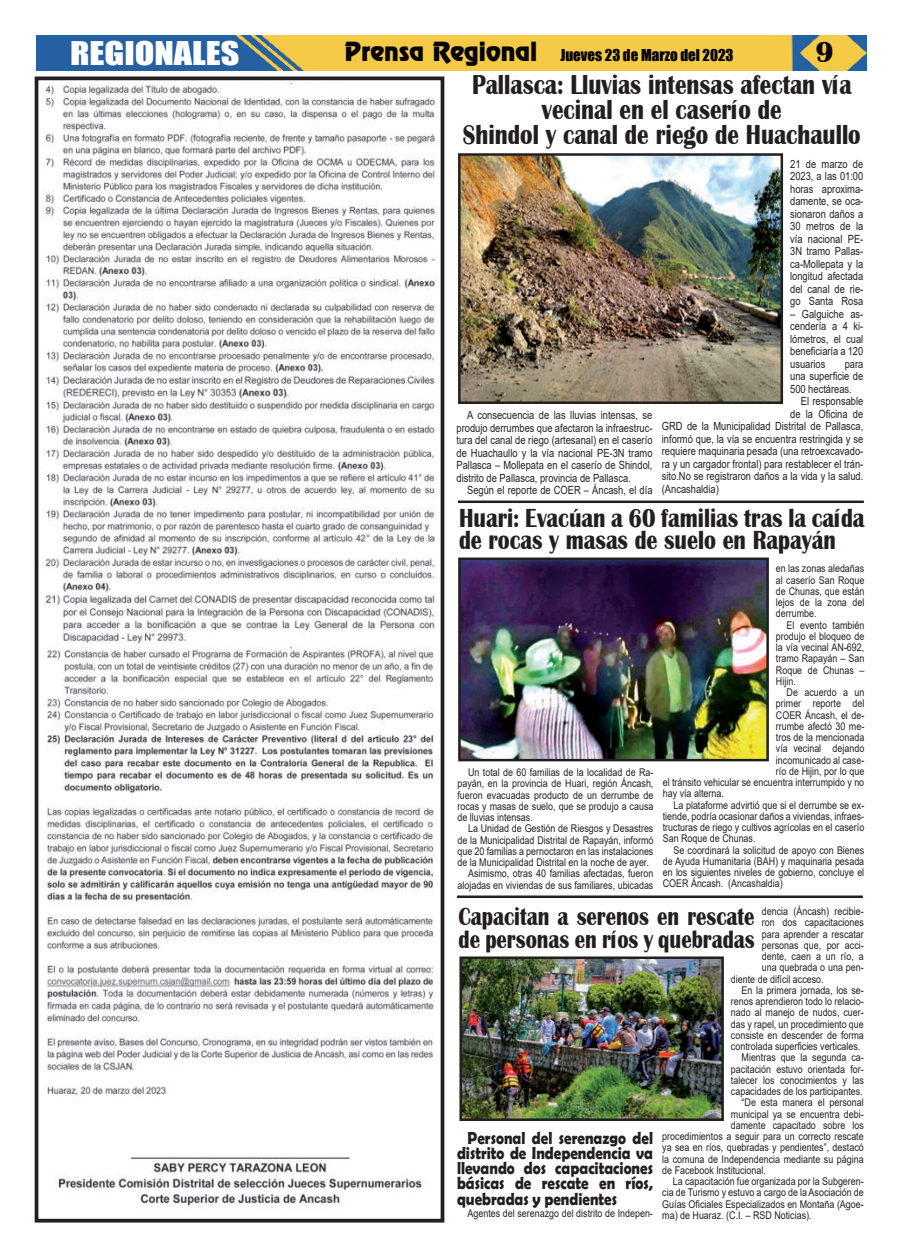
<style>
.page{position:relative;width:900px;height:1258px;background:#fff}
.page>*{position:absolute;margin:0;border:0;box-sizing:border-box;transform-origin:0 0}
.t1{font:30px "Impact";color:#fff;scale:1.2 1}
.t2{font:700 30px "Britannic";color:#020000}
.t3{font:700 28.12px/25px "Britannic";color:#231f20;text-align:center;scale:.82 1}
.t4{font:700 27px/22.5px "Britannic";color:#231f20;scale:.82 1}
.t5{font:700 25.75px/22.5px "Britannic";color:#231f20;scale:.81 1}
.t6{font:700 17.5px/15.2px "Berlin Sans FB Demi";color:#231f20;text-align:justify;scale:.86 1}
.t7{font:15px "Impact";color:#000}
.t8{font:11.25px/12.5px "Arial";color:#231f20;text-align:justify;scale:.83 1}
.t9{font:10.62px/11.2px "Arial";color:#231f20;text-align:justify;scale:.84 1}
.s1{font-family:"Renfrew Normal";font-size:23.75px;color:#020000}
</style>
<div class="page">
<img style="left:37px;top:35px;width:830px;height:36px">
<img style="left:462px;top:157px;width:317px;height:243px">
<div style="left:458px;top:153px;width:325px;height:251px;border:3px solid #231f20"></div>
<div style="left:35px;top:76px;width:409px;height:1146px;border:4px solid #231f20"></div>
<img style="left:42px;top:84px;width:395px;height:1124px">
<hr style="left:458px;top:500px;width:406px;height:3px;background:#231f20">
<img style="left:462px;top:561px;width:303px;height:196px">
<div style="left:458px;top:557px;width:311px;height:204px;border:3px solid #231f20"></div>
<img style="left:463px;top:960px;width:257px;height:157px">
<div style="left:459px;top:956px;width:265px;height:165px;border:3px solid #231f20"></div>
<hr style="left:457px;top:895px;width:406px;height:3px;background:#231f20">
<h1 class="t1" style="left:70px;top:37px;width:143px">REGIONALES</h1>
<h3 class="t7" style="left:344px;top:47px;width:391px"><span class="s1">Prensa Regional</span> Jueves 23 de Marzo del 2023</h3>
<h1 class="t2" style="left:815px;top:37px;width:20px">9</h1>
<h2 class="t3" style="left:463px;top:72px;width:487px">Pallasca: Lluvias intensas afectan vía vecinal en el caserío de<br>Shindol y canal de riego de Huachaullo</h2>
<p class="t8" style="left:790px;top:157px;width:90px">21 de marzo de 2023, a las 01:00 horas aproxima&shy;damente, se oca&shy;sionaron daños a 30 metros de la vía nacional PE-3N tramo Pallas&shy;ca-Mollepata y la longitud afectada del canal de rie&shy;go Santa Rosa</p>
<p class="t8" style="left:790px;top:307px;width:90px">– Galguiche as&shy;cendería a 4 ki&shy;lómetros, el cual beneficiaría a 120 usuarios</p>
<p class="t8" style="left:790px;top:357px;width:90px;text-indent:55px">para una superficie de 500 hectáreas.</p>
<p class="t8" style="left:801px;top:395px;width:77px">El responsable</p>
<p class="t8" style="left:790px;top:407px;width:90px">de la Oficina de</p>
<p class="t8" style="left:662px;top:420px;width:244px">GRD de la Municipalidad Distrital de Pallasca,</p>
<p class="t8" style="left:662px;top:432px;width:244px">informó que, la vía se encuentra restringida y se</p>
<p class="t8" style="left:662px;top:445px;width:244px">requiere maquinaria pesada (una retroexcavado-</p>
<p class="t8" style="left:662px;top:457px;width:244px">ra y un cargador frontal) para restablecer el trán-</p>
<p class="t8" style="left:662px;top:470px;width:244px">sito.No se registraron daños a la vida y la salud.</p>
<p class="t8" style="left:662px;top:482px;width:70px">(Ancashaldia)</p>
<h3 class="t4" style="left:459px;top:507px;width:496px">Huari: Evacúan a 60 familias tras la caída de rocas y masas de suelo en Rapayán</h3>
<p class="t8" style="left:457px;top:409px;width:238px;text-indent:11px">A consecuencia de las lluvias intensas, se produjo derrumbes que afectaron la infraestruc&shy;tura del canal de riego (artesanal) en el caserío de Huachaullo y la vía nacional PE-3N tramo Pallasca – Mollepata en el caserío de Shindol, distrito de Pallasca, provincia de Pallasca.</p>
<p class="t8" style="left:467px;top:484px;width:225px">Según el reporte de COER – Áncash, el día</p>
<p class="t9" style="left:776px;top:563px;width:107px">en las zonas aledañas al caserío San Roque de Chunas, que están lejos de la zona del derrumbe.</p>
<p class="t9" style="left:776px;top:619px;width:107px;text-indent:11px">El evento también produjo el bloqueo de la vía vecinal AN-692, tramo Rapayán – San Roque de Chunas – Hijin.</p>
<p class="t9" style="left:787px;top:687px;width:94px">De acuerdo a un</p>
<p class="t9" style="left:776px;top:698px;width:107px">primer reporte del</p>
<p class="t9" style="left:776px;top:709px;width:107px">COER Áncash, el de-</p>
<p class="t9" style="left:776px;top:720px;width:107px">rrumbe afectó 30 me-</p>
<p class="t9" style="left:776px;top:732px;width:107px">tros de la mencionada</p>
<p class="t9" style="left:776px;top:743px;width:107px">vía vecinal dejando</p>
<p class="t9" style="left:776px;top:754px;width:107px">incomunicado al case-</p>
<p class="t9" style="left:776px;top:765px;width:107px">río de Hijin, por lo que</p>
<p class="t9" style="left:663px;top:777px;width:241px">el tránsito vehicular se encuentra interrumpido y no</p>
<p class="t9" style="left:663px;top:788px;width:74px">hay vía alterna.</p>
<p class="t9" style="left:673px;top:799px;width:229px">La plataforme advirtió que si el derrumbe se ex-</p>
<p class="t9" style="left:663px;top:810px;width:241px">tiende, podría ocasionar daños a viviendas, infraes-</p>
<p class="t9" style="left:663px;top:822px;width:241px">tructuras de riego y cultivos agrícolas en el caserío</p>
<p class="t9" style="left:663px;top:833px;width:112px">San Roque de Chunas.</p>
<p class="t9" style="left:673px;top:844px;width:229px">Se coordinará la solicitud de apoyo con Bienes</p>
<p class="t9" style="left:663px;top:855px;width:241px">de Ayuda Humanitaria (BAH) y maquinaria pesada</p>
<p class="t9" style="left:663px;top:867px;width:241px">en los siguientes niveles de gobierno, concluye el</p>
<p class="t9" style="left:663px;top:878px;width:144px">COER Áncash. (Ancashaldia)</p>
<h3 class="t5" style="left:459px;top:905px;width:367px">Capacitan a serenos en rescate de personas en ríos y quebradas</h3>
<p class="t9" style="left:457px;top:767px;width:235px;text-indent:11px">Un total de 60 familias de la localidad de Ra&shy;payán, en la provincia de Huari, región Áncash, fueron evacuadas producto de un derrumbe de rocas y masas de suelo, que se produjo a causa de lluvias intensas.</p>
<p class="t9" style="left:468px;top:823px;width:222px">La Unidad de Gestión de Riesgos y Desastres</p>
<p class="t9" style="left:457px;top:834px;width:235px">de la Municipalidad Distrital de Rapayán, informó</p>
<p class="t9" style="left:457px;top:845px;width:235px">que 20 familias a pernoctaron en las instalaciones</p>
<p class="t9" style="left:457px;top:857px;width:229px">de la Municipalidad Distrital en la noche de ayer.</p>
<p class="t9" style="left:468px;top:868px;width:222px">Asimismo, otras 40 familias afectadas, fueron</p>
<p class="t9" style="left:457px;top:879px;width:235px">alojadas en viviendas de sus familiares, ubicadas</p>
<p class="t9" style="left:762px;top:906px;width:123px">dencia (Áncash) recibie-</p>
<p class="t9" style="left:762px;top:918px;width:123px">ron dos capacitaciones</p>
<p class="t9" style="left:762px;top:929px;width:123px">para aprender a rescatar</p>
<p class="t9" style="left:762px;top:939px;width:123px">personas que, por acci-</p>
<p class="t9" style="left:762px;top:951px;width:123px">dente, caen a un río, a</p>
<p class="t9" style="left:762px;top:962px;width:123px">una quebrada o una pen-</p>
<p class="t9" style="left:731px;top:973px;width:112px">diente de difícil acceso.</p>
<p class="t9" style="left:742px;top:984px;width:147px">En la primera jornada, los se-</p>
<p class="t9" style="left:731px;top:996px;width:160px">renos aprendieron todo lo relacio-</p>
<p class="t9" style="left:731px;top:1007px;width:160px">nado al manejo de nudos, cuer-</p>
<p class="t9" style="left:731px;top:1018px;width:160px">das y rapel, un procedimiento que</p>
<p class="t9" style="left:731px;top:1029px;width:160px">consiste en descender de forma</p>
<p class="t9" style="left:731px;top:1041px;width:156px">controlada superficies verticales.</p>
<p class="t9" style="left:742px;top:1052px;width:147px">Mientras que la segunda ca-</p>
<p class="t9" style="left:731px;top:1063px;width:160px">pacitación estuvo orientada for-</p>
<p class="t9" style="left:731px;top:1074px;width:160px">talecer los conocimientos y las</p>
<p class="t9" style="left:731px;top:1086px;width:159px">capacidades de los participantes.</p>
<p class="t9" style="left:742px;top:1097px;width:147px">“De esta manera el personal</p>
<p class="t9" style="left:731px;top:1108px;width:160px">municipal ya se encuentra debi-</p>
<p class="t9" style="left:731px;top:1119px;width:160px">damente capacitado sobre los</p>
<p class="t9" style="left:662px;top:1131px;width:241px">procedimientos a seguir para un correcto rescate</p>
<p class="t9" style="left:662px;top:1142px;width:241px">ya sea en ríos, quebradas y pendientes”, destacó</p>
<p class="t9" style="left:662px;top:1153px;width:241px">la comuna de Independencia mediante su página</p>
<p class="t9" style="left:662px;top:1164px;width:125px">de Facebook Institucional.</p>
<p class="t9" style="left:673px;top:1176px;width:229px">La capacitación fue organizada por la Subgeren-</p>
<p class="t9" style="left:662px;top:1187px;width:241px">cia de Turismo y estuvo a cargo de la Asociación de</p>
<p class="t9" style="left:662px;top:1198px;width:241px">Guías Oficiales Especializados en Montaña (Agoe-</p>
<p class="t9" style="left:662px;top:1209px;width:179px">ma) de Huaraz. (C.I. – RSD Noticias).</p>
<h3 class="t6" style="left:457px;top:1131px;width:229px;text-indent:11px">Personal del serenazgo del distrito de Independencia va llevando dos capacitaciones básicas de rescate en ríos, quebradas y pendientes</h3>
<p class="t9" style="left:468px;top:1207px;width:222px">Agentes del serenazgo del distrito de Indepen-</p>
</div>
